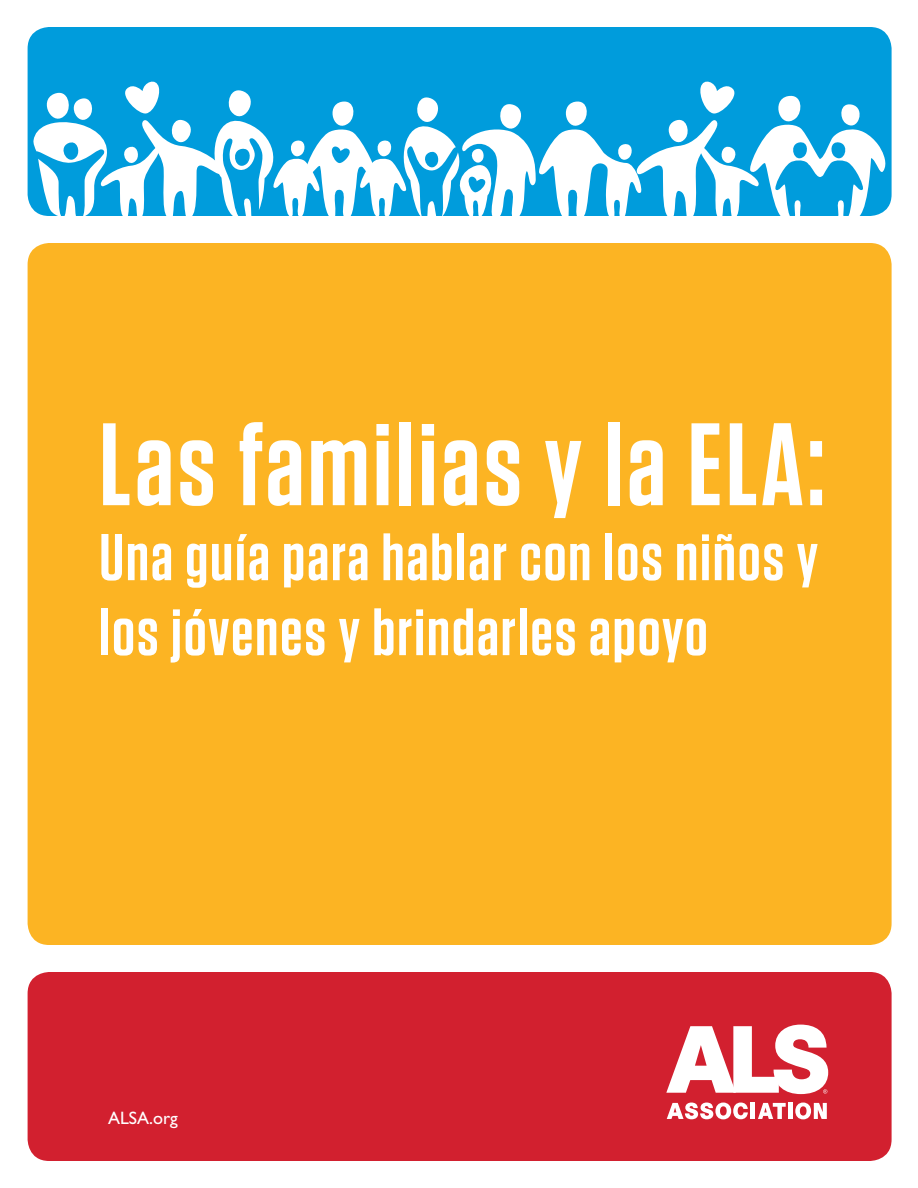
<style>
.page{position:relative;width:918px;height:1188px;background:#fff}
.page>*{position:absolute;margin:0;border:0;box-sizing:border-box;transform-origin:0 0}
.t1{font:600 117px "Tungsten";letter-spacing:.03em;color:#fff}
.t2{font:600 66px/75px "Tungsten";letter-spacing:.03em;color:#fff}
.t3{font:18px "Gill Sans Std";color:#fff}
</style>
<div class="page">
<div style="left:28px;top:243px;width:864px;height:702px;background:#fcb423;border-radius:22px"></div>
<div style="left:28px;top:972px;width:864px;height:189px;background:#d2202f;border-radius:22px"></div>
<div style="left:28px;top:27px;width:864px;height:189px;background:#009cdc;border-radius:22px"></div>
<svg style="left:33px;top:81px;width:853px;height:135px"></svg>
<svg style="left:666px;top:1025px;width:162px;height:69px"></svg>
<svg style="left:667px;top:1103px;width:81px;height:16px"></svg>
<hr style="left:751px;top:1103px;width:4px;height:16px;background:#fff">
<svg style="left:758px;top:1103px;width:28px;height:16px"></svg>
<hr style="left:788px;top:1103px;width:4px;height:16px;background:#fff">
<svg style="left:795px;top:1103px;width:32px;height:16px"></svg>
<h1 class="t1" style="left:99px;top:403px;width:727px">Las familias y la ELA:</h1>
<p class="t2" style="left:99px;top:521px;width:720px">Una guía para hablar con los niños y los jóvenes y brindarles apoyo</p>
<p class="t3" style="left:108px;top:1107px;width:71px">ALSA.org</p>
</div>
